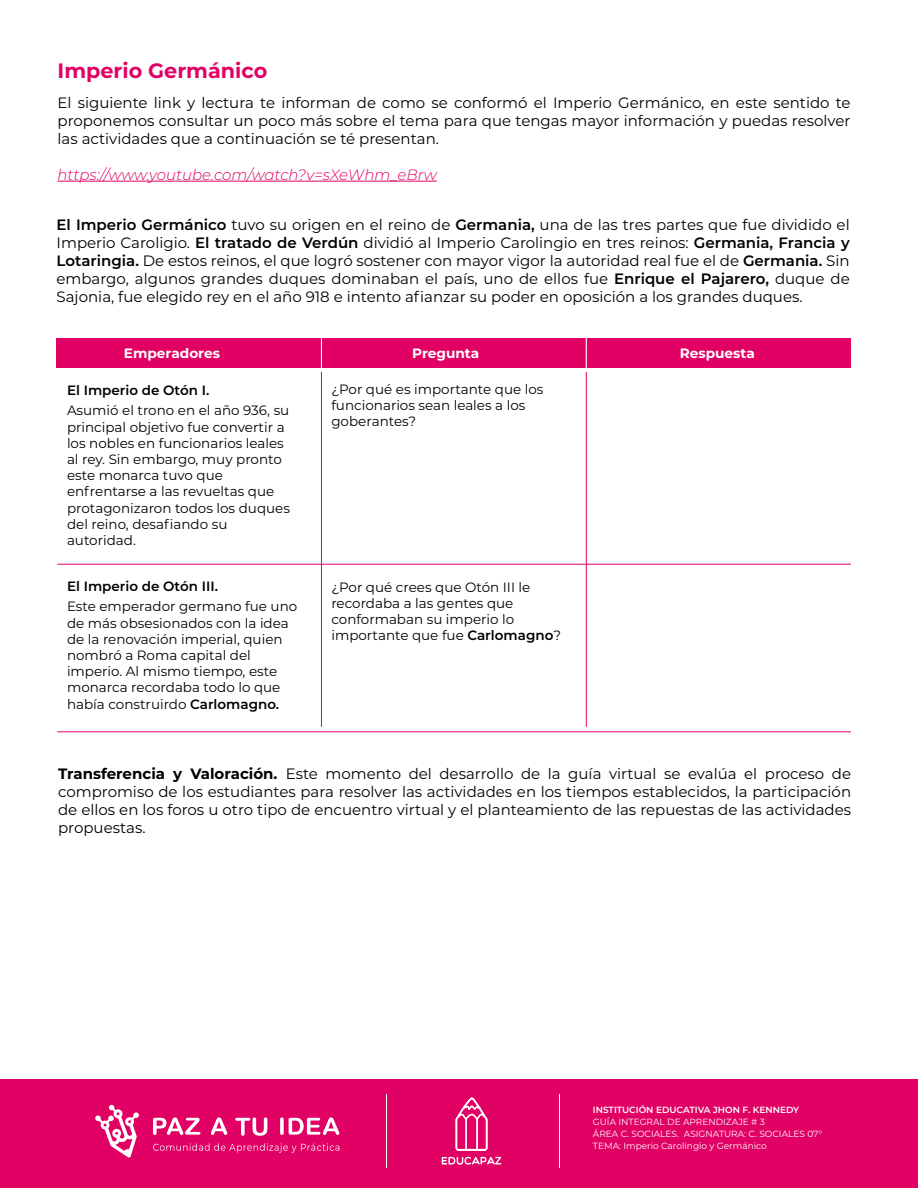
<style>
.page{position:relative;width:918px;height:1188px;background:#fff}
.page>*{position:absolute;margin:0;border:0;box-sizing:border-box;transform-origin:0 0}
.t1{font:700 20.85px "Montserrat";color:#e10064}
.t2{font:15px/18px "Montserrat";color:#000;text-align:justify}
.t3{font:italic 300 15px "Montserrat";color:#e10063}
.t4{font:13.5px/16.2px "Montserrat";color:#000}
.t5{font:600 13.5px "Montserrat";color:#000}
.t6{font:700 13.5px "Montserrat";color:#fff}
.t7{font:9px/12px "Montserrat";color:#fff}
.t8{font:600 9px "Montserrat";color:#fff}
.s1{font-weight:600}
.s2{font-weight:700}
</style>
<div class="page">
<div style="left:0;top:1079px;width:918px;height:109px;background:#e10064"></div>
<hr style="left:58px;top:181px;width:379px;height:1px;background:#e10063">
<svg style="left:442px;top:1157px;width:60px;height:8px"></svg>
<svg style="left:456px;top:1098px;width:31px;height:53px"></svg>
<svg style="left:153px;top:1117px;width:47px;height:18px"></svg>
<svg style="left:211px;top:1117px;width:16px;height:18px"></svg>
<svg style="left:235px;top:1117px;width:32px;height:19px"></svg>
<svg style="left:280px;top:1117px;width:59px;height:18px"></svg>
<svg style="left:153px;top:1143px;width:186px;height:10px"></svg>
<svg style="left:95px;top:1105px;width:44px;height:53px"></svg>
<hr style="left:386px;top:1094px;width:1px;height:73px;background:#fff">
<hr style="left:559px;top:1094px;width:1px;height:73px;background:#fff">
<hr style="left:57px;top:732px;width:794px;height:1px;background:#e10063">
<hr style="left:57px;top:564px;width:794px;height:1px;background:#e10063">
<div style="left:57px;top:339px;width:794px;height:29px;background:#e10064"></div>
<hr style="left:321px;top:372px;width:1px;height:355px;background:#e10063">
<hr style="left:321px;top:338px;width:1px;height:34px;background:#fff">
<hr style="left:586px;top:372px;width:1px;height:355px;background:#e10063">
<hr style="left:586px;top:338px;width:1px;height:34px;background:#fff">
<h1 class="t1" style="left:58px;top:55px;width:211px">Imperio Germánico</h1>
<p class="t2" style="left:58px;top:93px;width:795px">El siguiente link y lectura te informan de como se conformó el Imperio Germánico, en este sentido te proponemos consultar un poco más sobre el tema para que tengas mayor información y puedas resolver las actividades que a continuación se té presentan.</p>
<p class="t3" style="left:58px;top:164px;width:381px">https://www.youtube.com/watch?v=sXeWhm_eBrw</p>
<p class="t2" style="left:57px;top:215px;width:795px"><span class="s1">El Imperio Germánico</span> tuvo su origen en el reino de <span class="s1">Germania,</span> una de las tres partes que fue dividido el Imperio Caroligio. <span class="s1">El tratado de Verdún</span> dividió al Imperio Carolingio en tres reinos: <span class="s1">Germania, Francia y Lotaringia.</span> De estos reinos, el que logró sostener con mayor vigor la autoridad real fue el de <span class="s1">Germania.</span> Sin embargo, algunos grandes duques dominaban el país, uno de ellos fue <span class="s1">Enrique el Pajarero,</span> duque de Sajonia, fue elegido rey en el año 918 e intento afianzar su poder en oposición a los grandes duques.</p>
<p class="t6" style="left:124px;top:344px;width:98px">Emperadores</p>
<p class="t6" style="left:412px;top:344px;width:69px">Pregunta</p>
<p class="t6" style="left:680px;top:344px;width:77px">Respuesta</p>
<p class="t5" style="left:67px;top:380px;width:144px">El Imperio de Otón I.</p>
<p class="t4" style="left:67px;top:402px;width:224px">Asumió el trono en el año 936, su principal objetivo fue convertir a los nobles en funcionarios leales al rey. Sin embargo, muy pronto este monarca tuvo que enfrentarse a las revueltas que protagonizaron todos los duques del reino, desafiando su autoridad.</p>
<p class="t5" style="left:67px;top:576px;width:152px">El Imperio de Otón III.</p>
<p class="t4" style="left:67px;top:598px;width:232px">Este emperador germano fue uno de más obsesionados con la idea de la renovación imperial, quien nombró a Roma capital del imperio. Al mismo tiempo, este monarca recordaba todo lo que había construirdo <span class="s1">Carlomagno.</span></p>
<p class="t4" style="left:331px;top:380px;width:214px">¿Por qué es importante que los funcionarios sean leales a los goberantes?</p>
<p class="t4" style="left:331px;top:578px;width:231px">¿Por qué crees que Otón III le recordaba a las gentes que conformaban su imperio lo importante que fue <span class="s1">Carlomagno</span>?</p>
<p class="t2" style="left:58px;top:764px;width:795px"><span class="s2">Transferencia y Valoración.</span> Este momento del desarrollo de la guía virtual se evalúa el proceso de compromiso de los estudiantes para resolver las actividades en los tiempos establecidos, la participación de ellos en los foros u otro tipo de encuentro virtual y el planteamiento de las repuestas de las actividades propuestas.</p>
<p class="t8" style="left:593px;top:1104px;width:208px">INSTITUCIÓN EDUCATIVA JHON F. KENNEDY</p>
<p class="t7" style="left:593px;top:1116px;width:231px">GUÍA INTEGRAL DE APRENDIZAJE # 3<br>ÁREA C. SOCIALES. ASIGNATURA: C. SOCIALES 07°<br>TEMA: Imperio Carolingio y Germánico</p>
</div>
